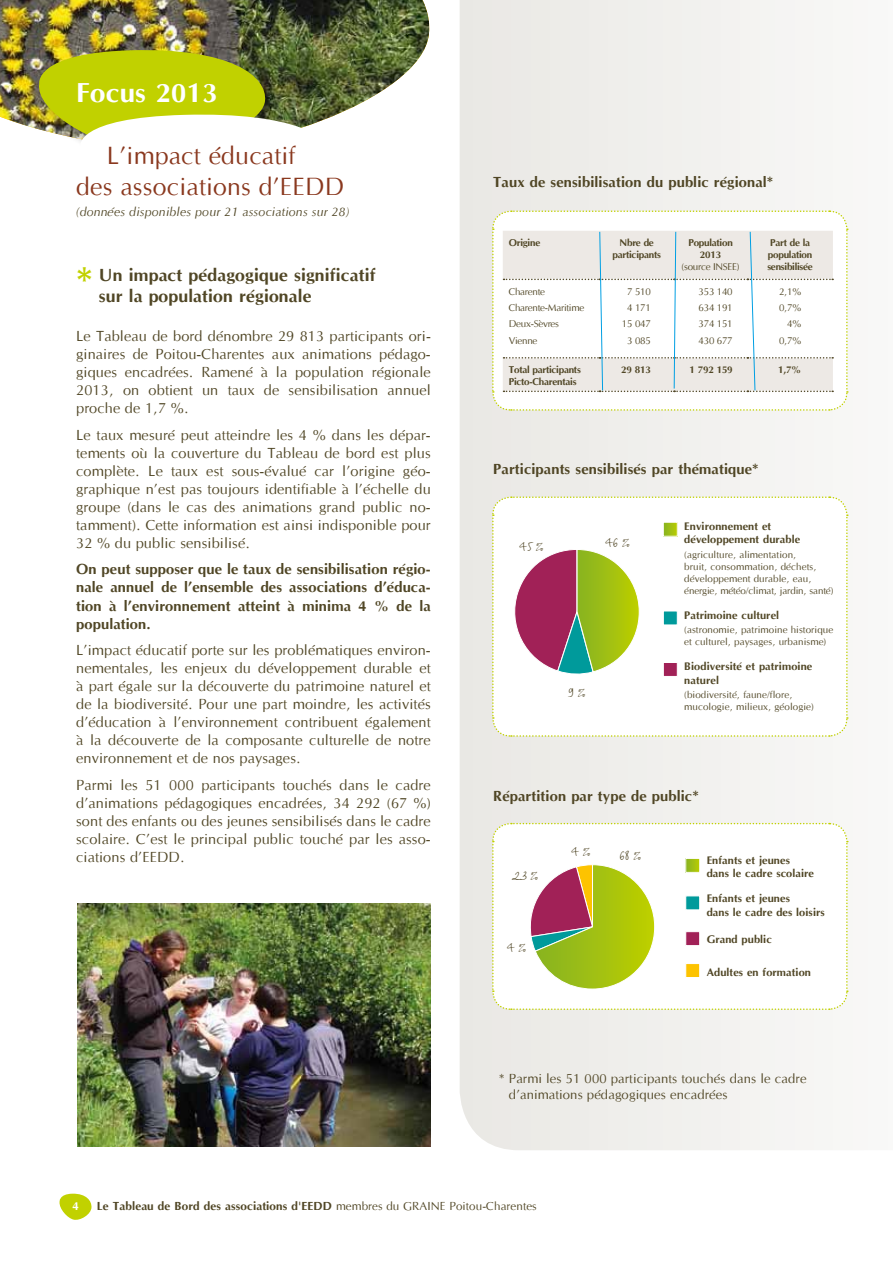
<style>
.page{position:relative;width:893px;height:1263px;background:#fff}
.page>*{position:absolute;margin:0;border:0;box-sizing:border-box;transform-origin:0 0}
.t1{font:700 28.2px "Optane";color:#fff}
.t2{font:25.65px/30.8px "Optane";color:#8a381e}
.t3{font:700 18px/21px "Optane";color:#504625}
.t4{font:15px/18px "Optane";color:#504625;text-align:justify}
.t5{font:700 15px/18px "Optane";color:#504625;text-align:justify}
.t6{font:13.5px/16.2px "Optane";color:#504625}
.t7{font:italic 12.75px "Optane";color:#504625}
.t8{font:700 12px "Optane";color:#504625}
.t9{font:700 12px "Optane";color:#fff}
.t10{font:700 11.25px/13.5px "Optane";color:#504625}
.t11{font:10.5px "Haikus Scriptver.06";color:#504625}
.t12{font:10.2px/16.4px "Optane";color:#504625}
.t13{font:700 10.2px/12.1px "Optane";letter-spacing:-.035em;color:#504625;text-align:center}
.t14{font:10.2px/16.4px "Optane";letter-spacing:-.035em;color:#504625}
.s1{font-family:"Optima";font-size:37.5px;color:#c1d100}
.s2{font-weight:400}
</style>
<div class="page">
<svg style="left:59px;top:1193px;width:33px;height:27px"></svg>
<img style="left:0;top:0;width:430px;height:128px">
<img style="left:34px;top:48px;width:302px;height:94px">
<div style="left:460px;top:0;width:389px;height:1150px;background:#efefec"></div>
<svg style="left:491px;top:210px;width:357px;height:201px"></svg>
<svg style="left:491px;top:496px;width:357px;height:241px"></svg>
<svg style="left:491px;top:822px;width:357px;height:189px"></svg>
<img style="left:78px;top:904px;width:353px;height:243px">
<h1 class="t1" style="left:76px;top:76px;width:143px">Focus 2013</h1>
<h2 class="t2" style="left:76px;top:140px;width:270px;text-indent:31px">L’impact éducatif<br>des associations d’EEDD</h2>
<p class="t7" style="left:76px;top:204px;width:275px">(données disponibles pour 21 associations sur 28)</p>
<p class="t3" style="left:99px;top:265px;width:278px;text-indent:-23px"><span class="s1">*</span> Un impact pédagogique significatif sur la population régionale</p>
<p class="t4" style="left:76px;top:327px;width:356px">Le Tableau de bord dénombre 29 813 participants ori&shy;ginaires de Poitou-Charentes aux animations pédago&shy;giques encadrées. Ramené à la population régionale 2013, on obtient un taux de sensibilisation annuel proche de 1,7 %.</p>
<p class="t4" style="left:76px;top:426px;width:356px">Le taux mesuré peut atteindre les 4 % dans les dépar&shy;tements où la couverture du Tableau de bord est plus complète. Le taux est sous-évalué car l’origine géo&shy;graphique n’est pas toujours identifiable à l’échelle du groupe (dans le cas des animations grand public no&shy;tamment). Cette information est ainsi indisponible pour 32 % du public sensibilisé.</p>
<p class="t5" style="left:76px;top:560px;width:356px">On peut supposer que le taux de sensibilisation régio&shy;nale annuel de l’ensemble des associations d’éduca&shy;tion à l’environnement atteint à minima 4 % de la population.</p>
<p class="t4" style="left:76px;top:641px;width:356px">L’impact éducatif porte sur les problématiques environ&shy;nementales, les enjeux du développement durable et à part égale sur la découverte du patrimoine naturel et de la biodiversité. Pour une part moindre, les activités d’éducation à l’environnement contribuent également à la découverte de la composante culturelle de notre environnement et de nos paysages.</p>
<p class="t4" style="left:76px;top:775px;width:356px">Parmi les 51 000 participants touchés dans le cadre d’animations pédagogiques encadrées, 34 292 (67 %) sont des enfants ou des jeunes sensibilisés dans le cadre scolaire. C’est le principal public touché par les asso&shy;ciations d’EEDD.</p>
<p class="t5" style="left:493px;top:173px;width:282px">Taux de sensibilisation du public régional*</p>
<p class="t13" style="left:509px;top:237px;width:33px">Origine</p>
<p class="t13" style="left:613px;top:237px;width:50px">Nbre de participants</p>
<p class="t13" style="left:688px;top:237px;width:46px">Population<br>2013</p>
<p class="t14" style="left:682px;top:259px;width:60px">(source INSEE)</p>
<p class="t13" style="left:767px;top:237px;width:47px;text-align:left">Part de la population sensibilisée</p>
<p class="t14" style="left:509px;top:283px;width:77px">Charente<br>Charente-Maritime<br>Deux-Sèvres<br>Vienne</p>
<p class="t14" style="left:622px;top:283px;width:31px;text-align:center">7 510<br>4 171<br>15 047<br>3 085</p>
<p class="t12" style="left:699px;top:283px;width:36px;text-align:justify">353 140<br>634 191<br>374 151<br>430 677</p>
<p class="t12" style="left:779px;top:283px;width:24px;text-align:right">2,1%<br>0,7%<br>4%<br>0,7%</p>
<p class="t13" style="left:509px;top:364px;width:74px;text-align:left">Total participants<br>Picto-Charentais</p>
<p class="t13" style="left:621px;top:364px;width:31px">29 813</p>
<p class="t13" style="left:689px;top:364px;width:45px">1 792 159</p>
<p class="t13" style="left:778px;top:364px;width:25px">1,7%</p>
<p class="t5" style="left:493px;top:460px;width:267px">Participants sensibilisés par thématique*</p>
<p class="t11" style="left:520px;top:541px;width:25px">45 %</p>
<p class="t11" style="left:605px;top:537px;width:26px">46 %</p>
<p class="t11" style="left:568px;top:688px;width:19px">9 %</p>
<p class="t10" style="left:684px;top:519px;width:118px">Environnement et développement durable</p>
<p class="t12" style="left:684px;top:548px;width:151px;line-height:12.1px">(agriculture, alimentation,<br>bruit, consommation, déchets, développement durable, eau, énergie, météo/climat, jardin, santé)</p>
<p class="t10" style="left:684px;top:608px;width:97px">Patrimoine culturel</p>
<p class="t12" style="left:684px;top:623px;width:151px;line-height:12.1px">(astronomie, patrimoine historique et culturel, paysages, urbanisme)</p>
<p class="t10" style="left:684px;top:660px;width:130px">Biodiversité et patrimoine naturel</p>
<p class="t12" style="left:684px;top:689px;width:131px;line-height:12.1px">(biodiversité, faune/flore, mucologie, milieux, géologie)</p>
<p class="t5" style="left:493px;top:786px;width:207px">Répartition par type de public*</p>
<p class="t11" style="left:513px;top:871px;width:27px">23 %</p>
<p class="t11" style="left:507px;top:942px;width:20px">4 %</p>
<p class="t11" style="left:572px;top:846px;width:20px">4 %</p>
<p class="t11" style="left:620px;top:850px;width:23px">68 %</p>
<p class="t10" style="left:707px;top:853px;width:109px">Enfants et jeunes dans le cadre scolaire</p>
<p class="t10" style="left:707px;top:892px;width:120px">Enfants et jeunes<br>dans le cadre des loisirs</p>
<p class="t10" style="left:707px;top:932px;width:67px">Grand public</p>
<p class="t10" style="left:707px;top:965px;width:106px">Adultes en formation</p>
<p class="t6" style="left:509px;top:1070px;width:299px;text-indent:-10px">* Parmi les 51 000 participants touchés dans le cadre d’animations pédagogiques encadrées</p>
<p class="t9" style="left:72px;top:1199px;width:8px">4</p>
<p class="t8" style="left:97px;top:1199px;width:441px">Le Tableau de Bord des associations d'EEDD <span class="s2">membres du GRAINE Poitou-Charentes</span></p>
</div>
